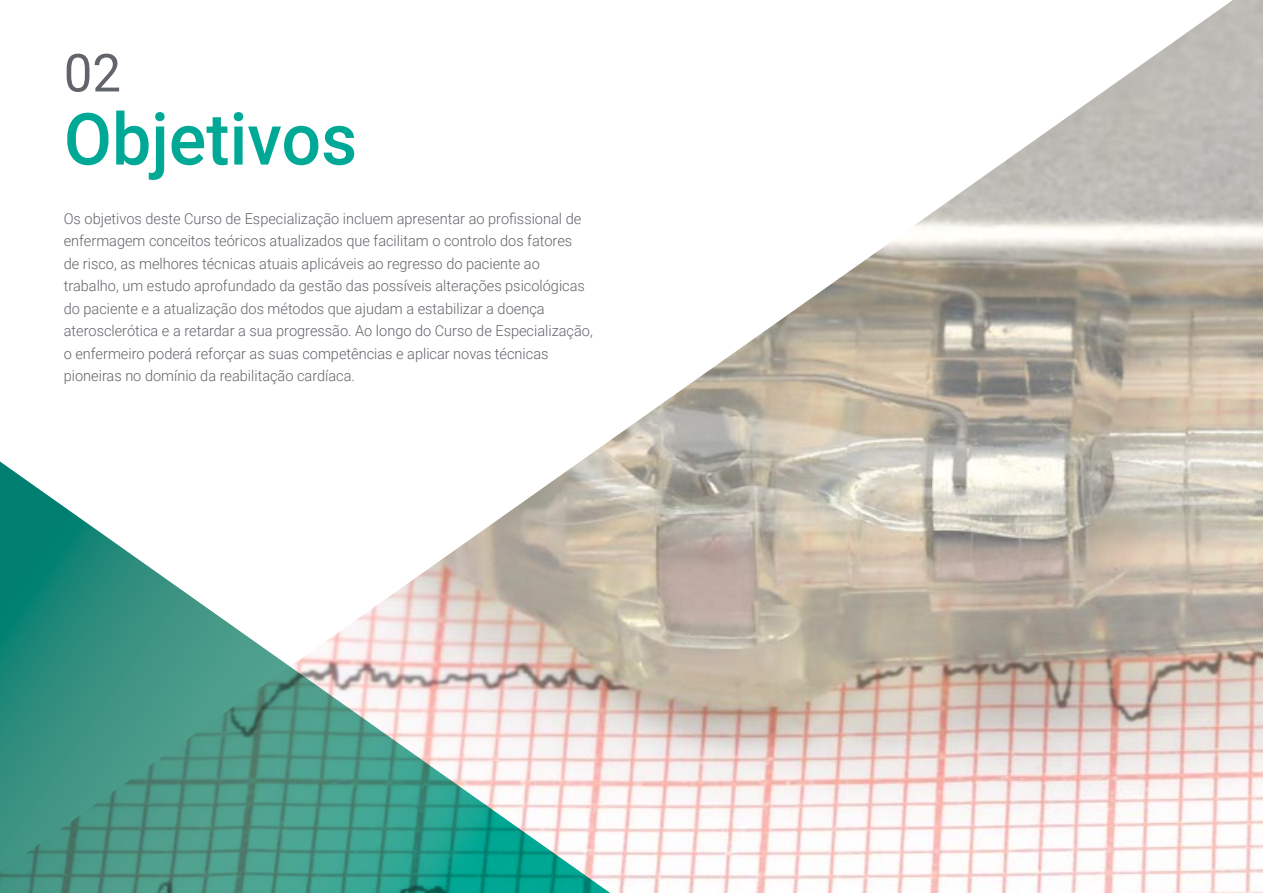
<style>
.page{position:relative;width:1263px;height:893px;background:#fff}
.page>*{position:absolute;margin:0;border:0;box-sizing:border-box;transform-origin:0 0}
.t1{font:500 72px "Roboto";color:#00a996}
.t2{font:52.5px "Roboto";color:#61646a}
.t3{font:300 15px/22.5px "Roboto";color:#61646a}
</style>
<div class="page">
<img style="left:602px;top:0;width:661px;height:893px">
<svg style="left:0;top:446px;width:640px;height:447px"></svg>
<h2 class="t2" style="left:64px;top:36px;width:59px">02</h2>
<h1 class="t1" style="left:64px;top:89px;width:295px">Objetivos</h1>
<p class="t3" style="left:64px;top:207px;width:530px">Os objetivos deste Curso de Especialização incluem apresentar ao profissional de enfermagem conceitos teóricos atualizados que facilitam o controlo dos fatores<br>de risco, as melhores técnicas atuais aplicáveis ao regresso do paciente ao trabalho, um estudo aprofundado da gestão das possíveis alterações psicológicas do paciente e a atualização dos métodos que ajudam a estabilizar a doença aterosclerótica e a retardar a sua progressão. Ao longo do Curso de Especialização, o enfermeiro poderá reforçar as suas competências e aplicar novas técnicas pioneiras no domínio da reabilitação cardíaca.</p>
</div>
